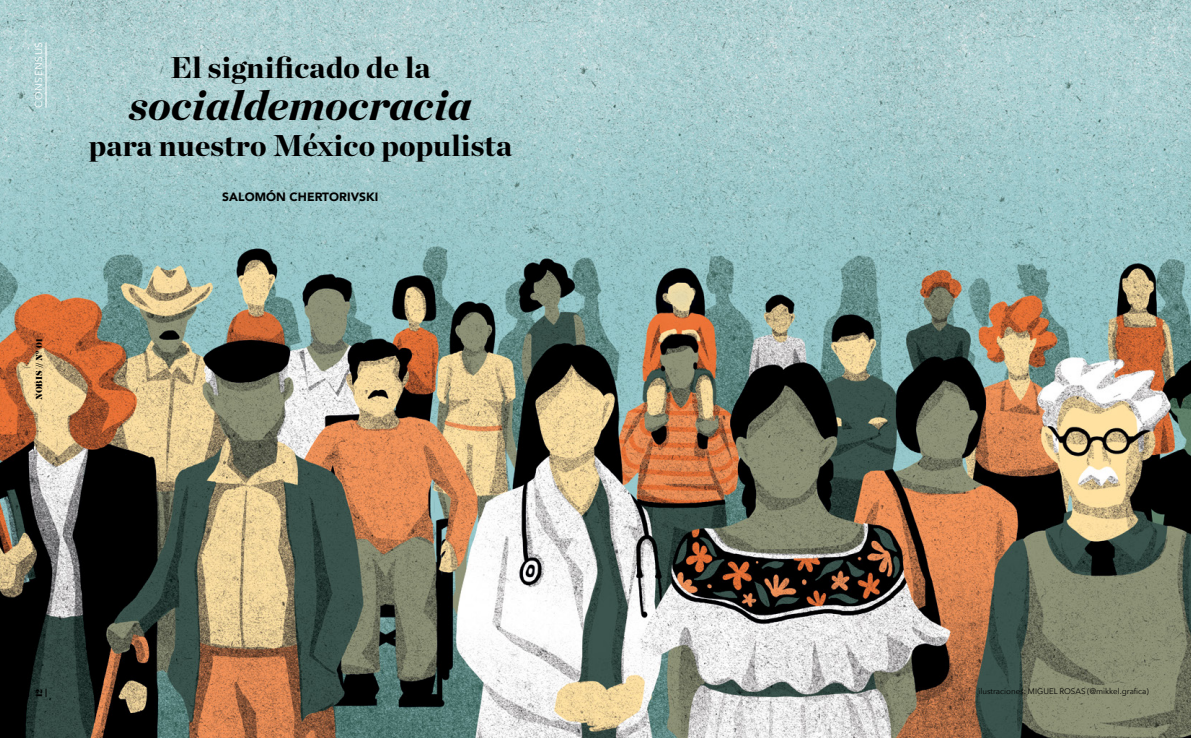
<style>
.page{position:relative;width:1191px;height:738px;background:#fff}
.page>*{position:absolute;margin:0;border:0;box-sizing:border-box;transform-origin:0 0}
.t1{font:italic 900 42px "Chronicle Display";letter-spacing:.005em;color:#000}
.t2{font:900 30px "Chronicle Display";letter-spacing:.005em;color:#000}
.t3{font:900 12px "Avenir";letter-spacing:.005em;color:#000}
.t4{font:10px "Avenir Next";letter-spacing:.06em;color:#fff}
.t5{font:8px "Avenir Next";color:#000}
.t6{font:8px "Cabernet JF Pro";color:#000}
</style>
<div class="page">
<img style="left:0;top:0;width:1191px;height:737px">
<hr style="left:46px;top:42px;width:1px;height:66px;background:#fff">
<p class="t4" style="left:30px;top:108px;width:67px;rotate:-90deg">CONSENSUS</p>
<p class="t2" style="left:170px;top:43px;width:261px">El significado de la</p>
<h1 class="t1" style="left:129px;top:69px;width:344px">socialdemocracia</h1>
<p class="t2" style="left:89px;top:121px;width:424px">para nuestro México populista</p>
<p class="t3" style="left:222px;top:187px;width:158px">SALOMÓN CHERTORIVSKI</p>
<p class="t6" style="left:35px;top:399px;width:62px;rotate:-90deg">NOBIS // Nº 01</p>
<p class="t6" style="left:35px;top:696px;width:10px;rotate:-90deg">12</p>
<p class="t5" style="left:978px;top:683px;width:172px">ilustraciones: MIGUEL ROSAS (@mikkel.grafica)</p>
</div>
